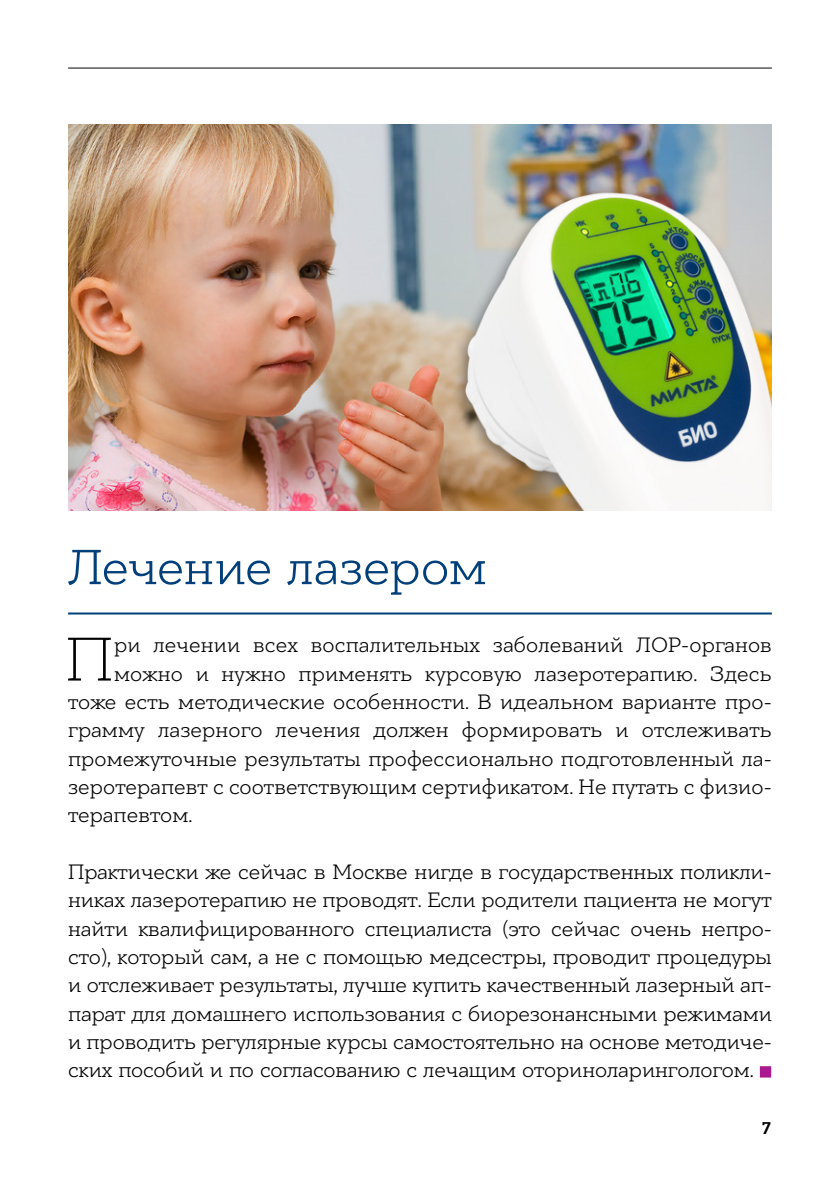
<style>
.page{position:relative;width:840px;height:1191px;background:#fff}
.page>*{position:absolute;margin:0;border:0;box-sizing:border-box;transform-origin:0 0}
.t1{font:100 65px "PF Bague Slab Pro";color:#000}
.t2{font:300 52px "PF Bague Slab Pro";letter-spacing:-.01em;color:#003f7a}
.t3{font:300 22px/28.4px "PF Bague Slab Pro";letter-spacing:.005em;color:#000;text-align:justify}
.t4{font:700 18px "PF Bague Slab Pro";color:#000}
</style>
<div class="page">
<hr style="left:68px;top:68px;width:703px;height:1px;background:#000">
<img style="left:68px;top:125px;width:374px;height:385px">
<div style="left:759px;top:1066px;width:11px;height:11px;background:#aa198d;border:2px solid #aa198d"></div>
<hr style="left:68px;top:612px;width:703px;height:2px;background:#003f7a">
<img style="left:442px;top:125px;width:329px;height:385px">
<h2 class="t2" style="left:68px;top:538px;width:420px">Лечение лазером</h2>
<h1 class="t1" style="left:65px;top:623px;width:50px">П</h1>
<p class="t3" style="left:114px;top:631px;width:658px">ри лечении всех воспалительных заболеваний ЛОР-органов</p>
<p class="t3" style="left:114px;top:659px;width:658px">можно и нужно применять курсовую лазеротерапию. Здесь</p>
<p class="t3" style="left:68px;top:688px;width:704px">тоже есть методические особенности. В идеальном варианте про-</p>
<p class="t3" style="left:68px;top:716px;width:705px">грамму лазерного лечения должен формировать и отслеживать</p>
<p class="t3" style="left:68px;top:744px;width:704px">промежуточные результаты профессионально подготовленный ла-</p>
<p class="t3" style="left:68px;top:773px;width:704px">зеротерапевт с соответствующим сертификатом. Не путать с физио-</p>
<p class="t3" style="left:68px;top:801px;width:126px">терапевтом.</p>
<p class="t3" style="left:68px;top:858px;width:705px">Практически же сейчас в Москве нигде в государственных поликли&shy;никах лазеротерапию не проводят. Если родители пациента не могут найти квалифицированного специалиста (это сейчас очень непро&shy;сто), который сам, а не с помощью медсестры, проводит процедуры и отслеживает результаты, лучше купить качественный лазерный ап&shy;парат для домашнего использования с биорезонансными режимами и проводить регулярные курсы самостоятельно на основе методиче&shy;ских пособий и по согласованию с лечащим оториноларингологом.</p>
<p class="t4" style="left:761px;top:1117px;width:12px">7</p>
</div>
